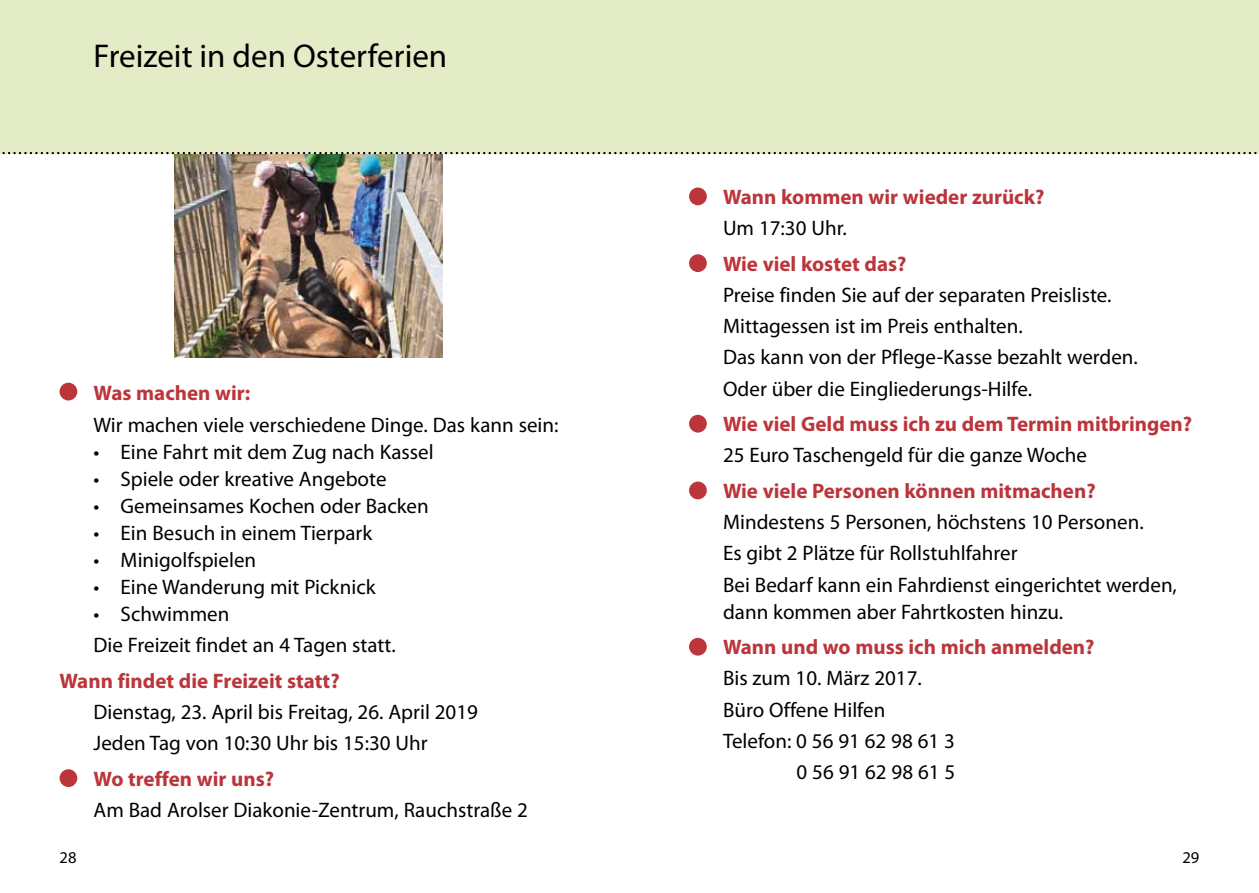
<style>
.page{position:relative;width:1259px;height:893px;background:#fff}
.page>*{position:absolute;margin:0;border:0;box-sizing:border-box;transform-origin:0 0}
.t1{font:33px "Myriad Pro";color:#000}
.t2{font:21px/31.2px "Myriad Pro";color:#000}
.t3{font:700 21px "Myriad Pro";color:#bb353b}
.t4{font:16.5px "Myriad Pro";color:#000}
</style>
<div class="page">
<div style="left:60px;top:383px;width:17px;height:17px;background:#bb353b;border-radius:50%"></div>
<div style="left:60px;top:769px;width:17px;height:18px;background:#bb353b;border-radius:50%"></div>
<img style="left:174px;top:154px;width:268px;height:203px">
<div style="left:689px;top:188px;width:18px;height:17px;background:#bb353b;border-radius:50%"></div>
<div style="left:689px;top:254px;width:18px;height:18px;background:#bb353b;border-radius:50%"></div>
<div style="left:689px;top:415px;width:18px;height:18px;background:#bb353b;border-radius:50%"></div>
<div style="left:689px;top:482px;width:18px;height:17px;background:#bb353b;border-radius:50%"></div>
<div style="left:689px;top:638px;width:18px;height:18px;background:#bb353b;border-radius:50%"></div>
<div style="left:629px;top:0;width:630px;height:153px;background:#e3ecc6"></div>
<div style="left:0;top:0;width:629px;height:153px;background:#e3ecc6"></div>
<svg style="left:0;top:152px;width:1259px;height:2px"></svg>
<h1 class="t1" style="left:94px;top:36px;width:355px">Freizeit in den Osterferien</h1>
<p class="t3" style="left:94px;top:380px;width:158px">Was machen wir:</p>
<p class="t2" style="left:94px;top:409px;width:466px">Wir machen viele verschiedene Dinge. Das kann sein:</p>
<p class="t2" style="left:94px;top:436px;width:341px">• Eine Fahrt mit dem Zug nach Kassel</p>
<p class="t2" style="left:94px;top:463px;width:294px">• Spiele oder kreative Angebote</p>
<p class="t2" style="left:94px;top:490px;width:337px">• Gemeinsames Kochen oder Backen</p>
<p class="t2" style="left:94px;top:517px;width:280px">• Ein Besuch in einem Tierpark</p>
<p class="t2" style="left:94px;top:544px;width:164px">• Minigolfspielen</p>
<p class="t2" style="left:94px;top:571px;width:283px">• Eine Wanderung mit Picknick</p>
<p class="t2" style="left:94px;top:598px;width:304px">• Schwimmen<br>Die Freizeit findet an 4 Tagen statt.</p>
<p class="t3" style="left:60px;top:667px;width:282px">Wann findet die Freizeit statt?</p>
<p class="t2" style="left:94px;top:696px;width:386px">Dienstag, 23. April bis Freitag, 26. April 2019<br>Jeden Tag von 10:30 Uhr bis 15:30 Uhr</p>
<p class="t3" style="left:94px;top:765px;width:182px">Wo treffen wir uns?</p>
<p class="t2" style="left:94px;top:794px;width:436px">Am Bad Arolser Diakonie-Zentrum, Rauchstraße 2</p>
<p class="t3" style="left:723px;top:183px;width:323px">Wann kommen wir wieder zurück?</p>
<p class="t2" style="left:723px;top:212px;width:125px">Um 17:30 Uhr.</p>
<p class="t3" style="left:723px;top:250px;width:185px">Wie viel kostet das?</p>
<p class="t2" style="left:723px;top:279px;width:416px">Preise finden Sie auf der separaten Preisliste.<br>Mittagessen ist im Preis enthalten.<br>Das kann von der Pflege-Kasse bezahlt werden.<br>Oder über die Eingliederungs-Hilfe.</p>
<p class="t3" style="left:723px;top:410px;width:470px">Wie viel Geld muss ich zu dem Termin mitbringen?</p>
<p class="t2" style="left:723px;top:439px;width:365px">25 Euro Taschengeld für die ganze Woche</p>
<p class="t3" style="left:723px;top:477px;width:374px">Wie viele Personen können mitmachen?</p>
<p class="t2" style="left:723px;top:506px;width:455px">Mindestens 5 Personen, höchstens 10 Personen.<br>Es gibt 2 Plätze für Rollstuhlfahrer<br>Bei Bedarf kann ein Fahrdienst eingerichtet werden,</p>
<p class="t2" style="left:723px;top:596px;width:341px">dann kommen aber Fahrtkosten hinzu.</p>
<p class="t3" style="left:723px;top:633px;width:373px">Wann und wo muss ich mich anmelden?</p>
<p class="t2" style="left:723px;top:662px;width:200px">Bis zum 10. März 2017.</p>
<p class="t2" style="left:723px;top:694px;width:164px">Büro Offene Hilfen</p>
<p class="t2" style="left:723px;top:725px;width:233px">Telefon: 0 56 91 62 98 61 3</p>
<p class="t2" style="left:796px;top:756px;width:160px">0 56 91 62 98 61 5</p>
<p class="t4" style="left:60px;top:847px;width:18px">28</p>
<p class="t4" style="left:1182px;top:847px;width:18px">29</p>
</div>
